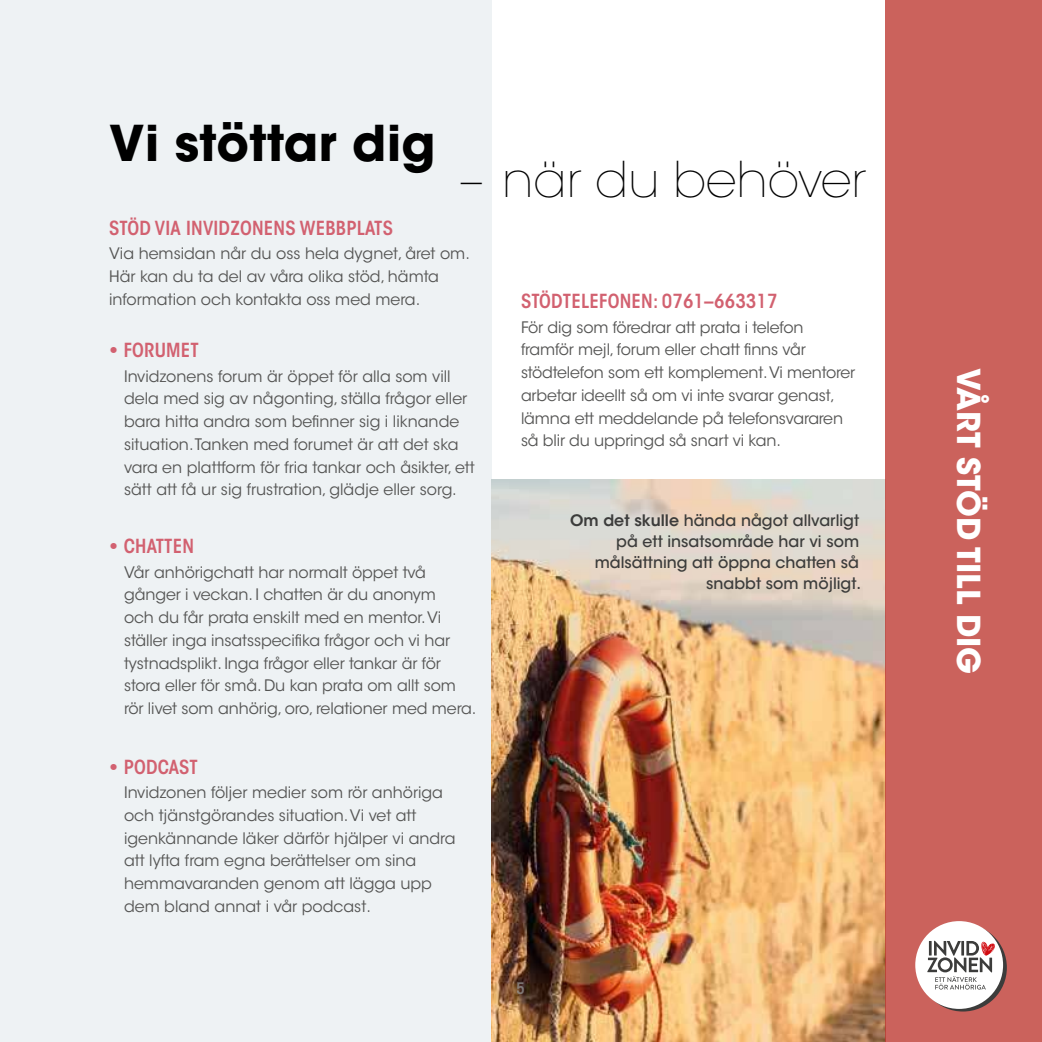
<style>
.page{position:relative;width:1042px;height:1042px;background:#fff}
.page>*{position:absolute;margin:0;border:0;box-sizing:border-box;transform-origin:0 0}
.t1{font:200 49px "ITC Avant Garde Std";color:#000}
.t2{font:700 49px "ITC Avant Garde Std";letter-spacing:.01em;color:#000}
.t3{font:700 31.5px "ITC Avant Garde Std";color:#fff}
.t4{font:600 condensed 19.25px "ITC Avant Garde Std";letter-spacing:.01em;color:#d26170}
.t5{font:15.75px/22.8px "ITC Avant Garde Std";letter-spacing:-.005em;color:#545453}
.t6{font:500 15.75px/21px "ITC Avant Garde Std";color:#3c3c3b;text-align:right}
.t7{font:600 condensed 15.75px "ITC Avant Garde Std";color:#9a9a9a}
.s1{font-weight:600}
</style>
<div class="page">
<div style="left:0;top:0;width:491px;height:1042px;background:#eef2f4"></div>
<img style="left:491px;top:480px;width:394px;height:562px">
<div style="left:885px;top:0;width:157px;height:1042px;background:#cb625c"></div>
<svg style="left:919px;top:924px;width:88px;height:87px"></svg>
<div style="left:915px;top:921px;width:88px;height:88px;background:#fff;border-radius:50%"></div>
<svg style="left:927px;top:941px;width:68px;height:48px"></svg>
<h1 class="t2" style="left:109px;top:111px;width:328px">Vi stöttar dig</h1>
<h1 class="t1" style="left:459px;top:160px;width:408px">– när du behöver</h1>
<p class="t4" style="left:109px;top:217px;width:285px">STÖD VIA INVIDZONENS WEBBPLATS</p>
<p class="t5" style="left:109px;top:243px;width:362px">Via hemsidan når du oss hela dygnet, året om.<br>Här kan du ta del av våra olika stöd, hämta information och kontakta oss med mera.</p>
<p class="t4" style="left:109px;top:339px;width:91px">• FORUMET</p>
<p class="t5" style="left:124px;top:366px;width:352px">Invidzonens forum är öppet för alla som vill dela med sig av någonting, ställa frågor eller bara hitta andra som befinner sig i liknande situation. Tanken med forumet är att det ska vara en plattform för fria tankar och åsikter, ett sätt att få ur sig frustration, glädje eller sorg.</p>
<p class="t4" style="left:109px;top:535px;width:86px">• CHATTEN</p>
<p class="t5" style="left:124px;top:562px;width:354px">Vår anhörigchatt har normalt öppet två gånger i veckan. I chatten är du anonym<br>och du får prata enskilt med en mentor. Vi ställer inga insatsspecifika frågor och vi har tystnadsplikt. Inga frågor eller tankar är för stora eller för små. Du kan prata om allt som rör livet som anhörig, oro, relationer med mera.</p>
<p class="t4" style="left:109px;top:756px;width:90px">• PODCAST</p>
<p class="t5" style="left:124px;top:782px;width:333px">Invidzonen följer medier som rör anhöriga och tjänstgörandes situation. Vi vet att igenkännande läker därför hjälper vi andra att lyfta fram egna berättelser om sina hemmavaranden genom att lägga upp dem bland annat i vår podcast.</p>
<p class="t4" style="left:521px;top:290px;width:258px">STÖDTELEFONEN: 0761–663317</p>
<p class="t5" style="left:521px;top:317px;width:336px">För dig som föredrar att prata i telefon framför mejl, forum eller chatt finns vår stödtelefon som ett komplement. Vi mentorer arbetar ideellt så om vi inte svarar genast, lämna ett meddelande på telefonsvararen så blir du uppringd så snart vi kan.</p>
<p class="t6" style="left:570px;top:511px;width:293px"><span class="s1">Om det skulle</span> hända något allvarligt på ett insatsområde har vi som målsättning att öppna chatten så snabbt som möjligt.</p>
<p class="t7" style="left:517px;top:979px;width:10px">5</p>
<h2 class="t3" style="left:986px;top:368px;width:308px;rotate:90deg">VÅRT STÖD TILL DIG</h2>
</div>
